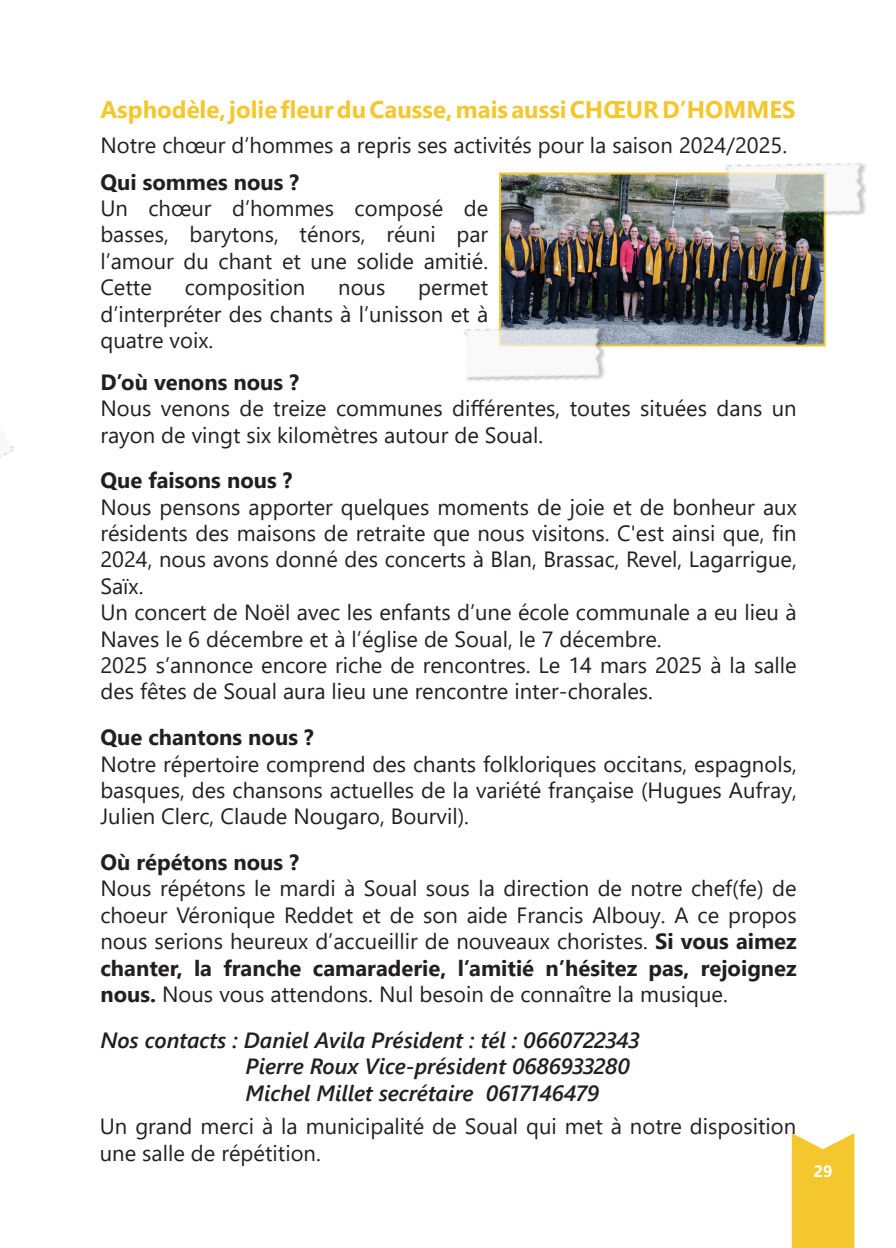
<style>
.page{position:relative;width:896px;height:1248px;background:#fff}
.page>*{position:absolute;margin:0;border:0;box-sizing:border-box;transform-origin:0 0}
.t1{font:700 24px "Segoe UI";color:#f4c72e}
.t2{font:22px/26.4px "Segoe UI";color:#231f20;text-align:justify}
.t3{font:italic 600 22px "Segoe UI";color:#231f20}
.t4{font:700 22px "Segoe UI";color:#231f20}
.t5{font:700 16.4px "Segoe UI";color:#fff}
.s1{font-weight:700}
</style>
<div class="page">
<svg style="left:792px;top:1133px;width:62px;height:114px;background:#f4cb3d"></svg>
<img style="left:0;top:440px;width:14px;height:18px">
<img style="left:502px;top:175px;width:320px;height:168px">
<div style="left:499px;top:172px;width:326px;height:174px;border:2px solid #f4c72e"></div>
<img style="left:715px;top:163px;width:151px;height:82px">
<img style="left:464px;top:298px;width:153px;height:83px">
<p class="t1" style="left:100px;top:87px;width:697px">Asphodèle, jolie fleur du Causse, mais aussi CHŒUR D’HOMMES</p>
<p class="t2" style="left:100px;top:130px;width:688px">Notre chœur d’hommes a repris ses activités pour la saison 2024/2025.</p>
<p class="t4" style="left:100px;top:161px;width:200px">Qui sommes nous ?</p>
<p class="t2" style="left:100px;top:193px;width:389px">Un chœur d’hommes composé de basses, barytons, ténors, réuni par l’amour du chant et une solide amitié.<br>Cette</p>
<p class="t2" style="left:185px;top:272px;width:122px">composition</p>
<p class="t2" style="left:338px;top:272px;width:49px">nous</p>
<p class="t2" style="left:100px;top:272px;width:389px;text-indent:318px">permet d’interpréter des chants à l’unisson et à quatre voix.</p>
<p class="t4" style="left:100px;top:361px;width:200px">D’où venons nous ?</p>
<p class="t2" style="left:100px;top:393px;width:698px">Nous venons de treize communes différentes, toutes situées dans un rayon de vingt six kilomètres autour de Soual.</p>
<p class="t4" style="left:100px;top:459px;width:194px">Que faisons nous ?</p>
<p class="t2" style="left:100px;top:491px;width:698px">Nous pensons apporter quelques moments de joie et de bonheur aux résidents des maisons de retraite que nous visitons. C'est ainsi que, fin 2024, nous avons donné des concerts à Blan, Brassac, Revel, Lagarrigue, Saïx.</p>
<p class="t2" style="left:100px;top:597px;width:698px">Un concert de Noël avec les enfants d’une école communale a eu lieu à<br>Naves le 6 décembre et à l’église de Soual, le 7 décembre.</p>
<p class="t2" style="left:100px;top:650px;width:698px">2025 s’annonce encore riche de rencontres. Le 14 mars 2025 à la salle des fêtes de Soual aura lieu une rencontre inter-chorales.</p>
<p class="t4" style="left:100px;top:716px;width:215px">Que chantons nous ?</p>
<p class="t2" style="left:100px;top:748px;width:698px">Notre répertoire comprend des chants folkloriques occitans, espagnols, basques, des chansons actuelles de la variété française (Hugues Aufray, Julien Clerc, Claude Nougaro, Bourvil).</p>
<p class="t4" style="left:100px;top:841px;width:200px">Où répétons nous ?</p>
<p class="t2" style="left:100px;top:873px;width:698px">Nous répétons le mardi à Soual sous la direction de notre chef(fe) de choeur Véronique Reddet et de son aide Francis Albouy. A ce propos nous serions heureux d’accueillir de nouveaux choristes. <span class="s1">Si vous aimez chanter, la franche camaraderie, l’amitié n’hésitez pas, rejoignez nous.</span> Nous vous attendons. Nul besoin de connaître la musique.</p>
<p class="t3" style="left:100px;top:1019px;width:540px">Nos contacts : Daniel Avila Président : tél : 0660722343</p>
<p class="t3" style="left:246px;top:1045px;width:386px">Pierre Roux Vice-président 0686933280</p>
<p class="t3" style="left:246px;top:1071px;width:355px">Michel Millet secrétaire 0617146479</p>
<p class="t2" style="left:100px;top:1111px;width:698px">Un grand merci à la municipalité de Soual qui met à notre disposition une salle de répétition.</p>
<p class="t5" style="left:814px;top:1155px;width:20px">29</p>
</div>
